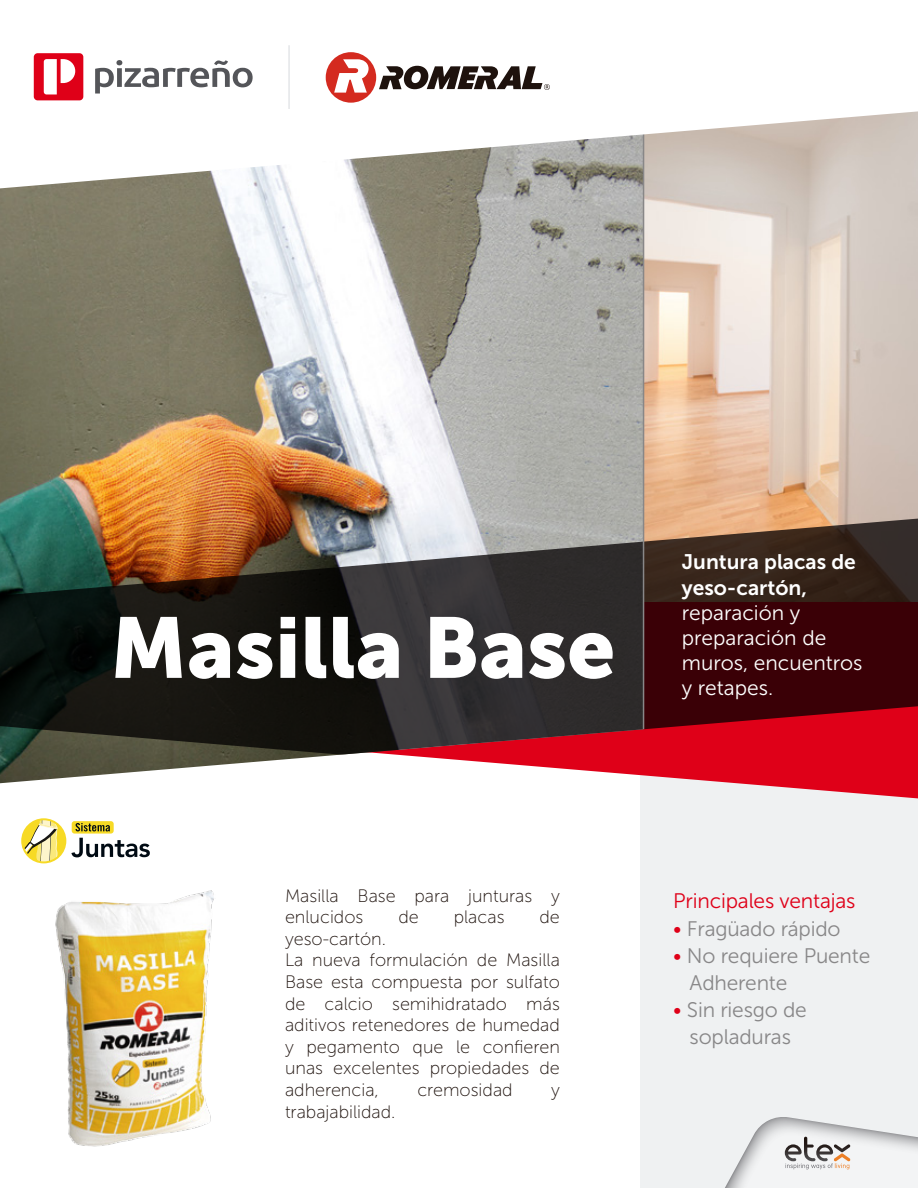
<style>
.page{position:relative;width:918px;height:1188px;background:#fff}
.page>*{position:absolute;margin:0;border:0;box-sizing:border-box;transform-origin:0 0}
.t1{font:85.35px "Museo Sans 900";color:#fff}
.t2{font:21px/27px "Museo Sans 300";letter-spacing:-.01em;color:#888788}
.t3{font:21px/25.2px "Museo Sans 300";color:#fff}
.t4{font:21px/25.2px "Museo Sans 700";color:#fff}
.t5{font:21px "Museo Sans 300";letter-spacing:-.01em;color:#df0018}
.t6{font:18px/21.6px "Museo Sans 100";color:#1e120d}
.s1{color:#df0018}
</style>
<div class="page">
<div style="left:641px;top:706px;width:277px;height:482px;background:#eff1f2"></div>
<svg style="left:725px;top:1117px;width:193px;height:71px"></svg>
<svg style="left:0;top:783px;width:918px;height:29px"></svg>
<img style="left:644px;top:192px;width:274px;height:314px">
<img style="left:0;top:192px;width:643px;height:314px">
<svg style="left:0;top:506px;width:918px;height:277px;background:#593834"></svg>
<hr style="left:643px;top:100px;width:1px;height:683px;background:#888788">
<svg style="left:0;top:45px;width:918px;height:147px"></svg>
<div style="left:34px;top:53px;width:49px;height:47px;background:#df0018;border-radius:4px"></div>
<svg style="left:44px;top:59px;width:31px;height:35px"></svg>
<svg style="left:95px;top:60px;width:158px;height:34px"></svg>
<svg style="left:379px;top:66px;width:171px;height:24px"></svg>
<div style="left:326px;top:52px;width:50px;height:51px;background:#d42a1f;border-radius:50%"></div>
<svg style="left:334px;top:59px;width:35px;height:34px"></svg>
<hr style="left:289px;top:45px;width:1px;height:64px;background:#d8dade">
<img style="left:55px;top:890px;width:159px;height:257px">
<svg style="left:23px;top:820px;width:42px;height:42px"></svg>
<div style="left:21px;top:818px;width:45px;height:45px;border:2px solid #f7da25;border-radius:50%"></div>
<svg style="left:71px;top:821px;width:79px;height:36px"></svg>
<h1 class="t1" style="left:110px;top:600px;width:507px">Masilla Base</h1>
<p class="t4" style="left:682px;top:549px;width:176px">Juntura placas de yeso-cartón,</p>
<p class="t3" style="left:682px;top:600px;width:182px">reparación y preparación de muros, encuentros</p>
<p class="t3" style="left:682px;top:676px;width:93px">y retapes.</p>
<p class="t6" style="left:285px;top:885px;width:276px">Masilla Base para junturas y enlucidos</p>
<p class="t6" style="left:398px;top:906px;width:22px">de</p>
<p class="t6" style="left:454px;top:906px;width:52px">placas</p>
<p class="t6" style="left:540px;top:906px;width:22px">de</p>
<p class="t6" style="left:285px;top:928px;width:276px">yeso-cartón.<br>La nueva formulación de Masilla<br>Base esta compuesta por sulfato de calcio semihidratado más aditivos retenedores de humedad y pegamento que le confieren unas excelentes propiedades de adherencia,</p>
<p class="t6" style="left:417px;top:1079px;width:97px">cremosidad</p>
<p class="t6" style="left:551px;top:1079px;width:10px">y</p>
<p class="t6" style="left:285px;top:1101px;width:112px">trabajabilidad.</p>
<p class="t5" style="left:673px;top:890px;width:184px">Principales ventajas</p>
<p class="t2" style="left:673px;top:915px;width:169px"><span class="s1">•</span> Fragüado rápido</p>
<p class="t2" style="left:690px;top:942px;width:182px;text-indent:-16px"><span class="s1">•</span> No requiere Puente<br>Adherente</p>
<p class="t2" style="left:673px;top:996px;width:135px;text-align:center"><span class="s1">•</span> Sin riesgo de sopladuras</p>
</div>
